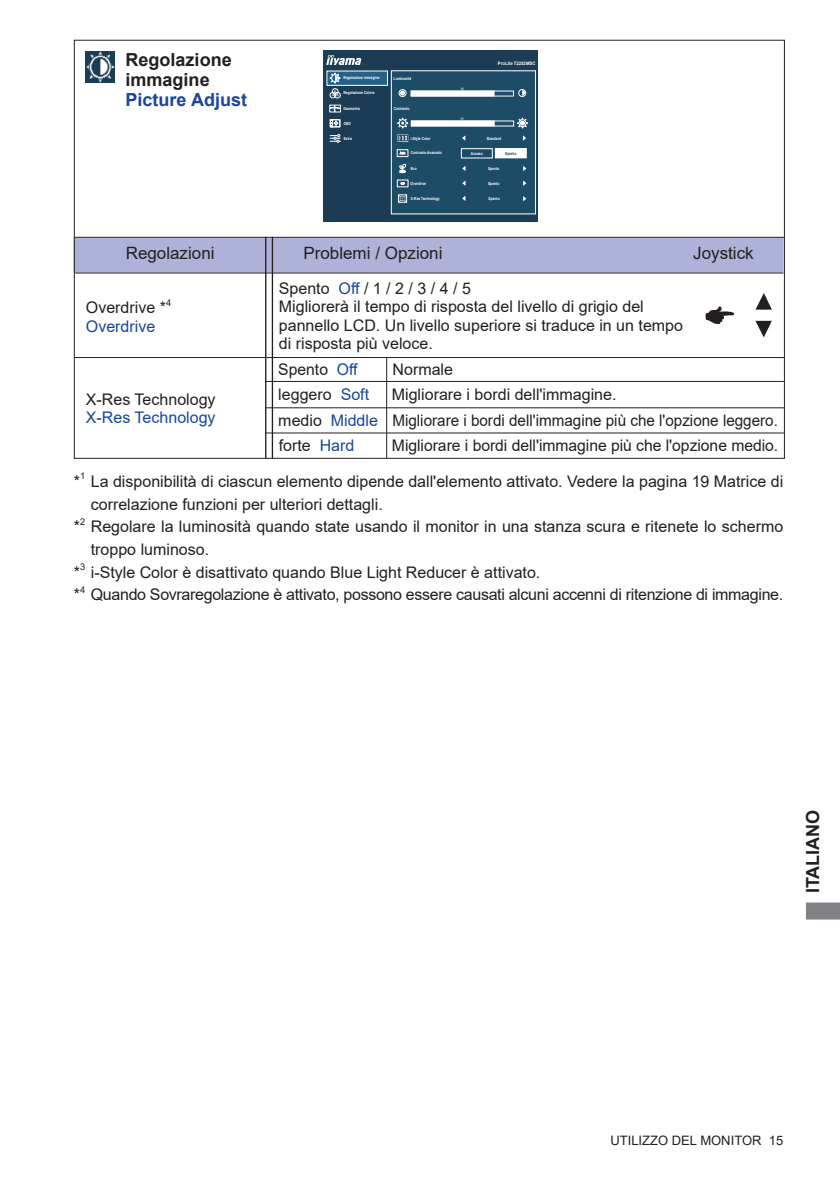
<style>
.page{position:relative;width:840px;height:1191px;background:#fff}
.page>*{position:absolute;margin:0;border:0;box-sizing:border-box;transform-origin:0 0}
.t1{font:700 18px/19.8px "Arial";color:#231f20}
.t2{font:700 18px "Arial";color:#18469d}
.t3{font:17px "Arial";color:#231f20}
.t4{font:16px/18.4px "Arial";color:#231f20}
.t5{font:16px "Arial";letter-spacing:-.02em;color:#231f20}
.t6{font:16px "Arial";color:#18469d}
.t7{font:13px "Arial";color:#231f20}
.t8{font:9.4px "Arial";color:#231f20}
.t9{font:700 4.8px "Arial";color:#fff;scale:.9 1}
.t10{font:700 4.2px "Arial";color:#fff;scale:.8 1}
.t11{font:700 4.2px "Arial";color:#204d67;scale:.8 1}
.s1{color:#18469d}
</style>
<div class="page">
<svg style="left:806px;top:902px;width:33px;height:17px"></svg>
<div style="left:74px;top:238px;width:708px;height:34px;background:#aeb2d8"></div>
<hr style="left:75px;top:272px;width:708px;height:1px;background:#231f20">
<hr style="left:74px;top:237px;width:709px;height:1px;background:#231f20">
<hr style="left:265px;top:237px;width:1px;height:221px;background:#231f20">
<hr style="left:271px;top:237px;width:2px;height:221px;background:#231f20">
<img style="left:86px;top:51px;width:28px;height:31px">
<hr style="left:74px;top:357px;width:709px;height:1px;background:#231f20">
<hr style="left:265px;top:381px;width:518px;height:1px;background:#231f20">
<hr style="left:266px;top:407px;width:517px;height:1px;background:#231f20">
<hr style="left:266px;top:432px;width:517px;height:1px;background:#231f20">
<hr style="left:386px;top:358px;width:1px;height:100px;background:#231f20">
<div style="left:323px;top:50px;width:214px;height:172px;background:#1b3c54"></div>
<div style="left:327px;top:71px;width:60px;height:14px;background:#246087"></div>
<div style="left:326px;top:71px;width:61px;height:15px;border:1px solid #fff"></div>
<div style="left:391px;top:71px;width:144px;height:143px;background:#1d4c67"></div>
<svg style="left:326px;top:55px;width:35px;height:10px"></svg>
<svg style="left:329px;top:105px;width:11px;height:7px"></svg>
<svg style="left:329px;top:73px;width:11px;height:25px"></svg>
<svg style="left:397px;top:118px;width:11px;height:10px"></svg>
<svg style="left:517px;top:118px;width:10px;height:10px"></svg>
<div style="left:411px;top:121px;width:83px;height:5px;background:#fff"></div>
<div style="left:411px;top:91px;width:83px;height:5px;background:#fff"></div>
<div style="left:410px;top:91px;width:103px;height:5px;border:1px solid #fff"></div>
<div style="left:398px;top:89px;width:8px;height:8px;border:1px solid #fff;border-radius:50%"></div>
<svg style="left:400px;top:91px;width:5px;height:5px"></svg>
<div style="left:518px;top:89px;width:7px;height:8px;border:1px solid #fff;border-radius:50%"></div>
<svg style="left:522px;top:90px;width:2px;height:6px"></svg>
<svg style="left:399px;top:164px;width:7px;height:9px"></svg>
<svg style="left:523px;top:166px;width:3px;height:5px"></svg>
<div style="left:396px;top:149px;width:12px;height:8px;border:1px solid #fff"></div>
<div style="left:397px;top:180px;width:11px;height:7px;border:1px solid #fff"></div>
<div style="left:495px;top:148px;width:31px;height:10px;background:#fff"></div>
<div style="left:461px;top:148px;width:31px;height:10px;border:1px solid #fff"></div>
<svg style="left:523px;top:180px;width:3px;height:6px"></svg>
<svg style="left:523px;top:196px;width:3px;height:5px"></svg>
<svg style="left:462px;top:135px;width:3px;height:6px"></svg>
<svg style="left:523px;top:135px;width:3px;height:6px"></svg>
<svg style="left:398px;top:135px;width:9px;height:6px"></svg>
<svg style="left:398px;top:195px;width:9px;height:8px"></svg>
<div style="left:329px;top:119px;width:11px;height:8px;border:1px solid #fff"></div>
<svg style="left:330px;top:120px;width:8px;height:7px"></svg>
<svg style="left:330px;top:134px;width:10px;height:9px"></svg>
<svg style="left:705px;top:306px;width:29px;height:18px"></svg>
<svg style="left:755px;top:293px;width:16px;height:17px"></svg>
<svg style="left:755px;top:321px;width:16px;height:16px"></svg>
<p class="t1" style="left:125px;top:50px;width:108px">Regolazione immagine</p>
<p class="t2" style="left:125px;top:87px;width:123px">Picture Adjust</p>
<p class="t10" style="left:343px;top:75px;width:46px">Regolazione immagine</p>
<p class="t10" style="left:343px;top:105px;width:22px">Geometria</p>
<p class="t10" style="left:343px;top:90px;width:40px">Regolazione Colore</p>
<p class="t10" style="left:343px;top:120px;width:10px">OSD</p>
<p class="t10" style="left:343px;top:135px;width:12px">Extra</p>
<p class="t10" style="left:393px;top:75px;width:24px">Luminosità</p>
<p class="t10" style="left:393px;top:105px;width:21px">Contrasto</p>
<p class="t9" style="left:497px;top:60px;width:43px">ProLite T2252MSC</p>
<p class="t10" style="left:410px;top:135px;width:26px">i-Style Color</p>
<p class="t10" style="left:486px;top:135px;width:19px">Standard</p>
<p class="t10" style="left:410px;top:150px;width:40px">Contrasto Avanzato</p>
<p class="t10" style="left:410px;top:180px;width:21px">Overdrive</p>
<p class="t10" style="left:410px;top:165px;width:9px">Eco</p>
<p class="t10" style="left:470px;top:150px;width:16px">Acceso</p>
<p class="t11" style="left:505px;top:150px;width:16px">Spento</p>
<p class="t10" style="left:488px;top:165px;width:16px">Spento</p>
<p class="t10" style="left:488px;top:180px;width:16px">Spento</p>
<p class="t10" style="left:410px;top:195px;width:37px">X-Res Technology</p>
<p class="t10" style="left:488px;top:196px;width:16px">Spento</p>
<p class="t3" style="left:126px;top:241px;width:90px">Regolazioni</p>
<p class="t3" style="left:303px;top:241px;width:140px">Problemi / Opzioni</p>
<p class="t3" style="left:692px;top:241px;width:62px">Joystick</p>
<p class="t4" style="left:279px;top:279px;width:405px">Spento <span class="s1">Off</span>/1/2/3/4/5<br>Migliorerà il tempo di risposta del livello di grigio del pannello LCD. Un livello superiore si traduce in un tempo di risposta più veloce.</p>
<p class="t4" style="left:391px;top:385px;width:226px">Migliorare i bordi dell'immagine.</p>
<p class="t4" style="left:86px;top:298px;width:82px">Overdrive *</p>
<p class="t8" style="left:166px;top:296px;width:7px">4</p>
<p class="t6" style="left:86px;top:315px;width:71px">Overdrive</p>
<p class="t4" style="left:278px;top:360px;width:81px">Spento <span class="s1">Off</span></p>
<p class="t4" style="left:392px;top:360px;width:62px">Normale</p>
<p class="t4" style="left:278px;top:385px;width:92px">leggero <span class="s1">Soft</span></p>
<p class="t4" style="left:278px;top:436px;width:77px">forte <span class="s1">Hard</span></p>
<p class="t4" style="left:392px;top:436px;width:387px">Migliorare i bordi dell'immagine più che l'opzione medio.</p>
<p class="t4" style="left:86px;top:389px;width:131px">X-Res Technology</p>
<p class="t6" style="left:86px;top:406px;width:131px">X-Res Technology</p>
<p class="t4" style="left:278px;top:411px;width:501px">medio <span class="s1">Middle</span> Migliorare i bordi dell'immagine più che l'opzione leggero.</p>
<p class="t4" style="left:74px;top:472px;width:8px">*</p>
<p class="t8" style="left:80px;top:469px;width:7px">1</p>
<p class="t4" style="left:91px;top:470px;width:693px;line-height:22.6px">La disponibilità di ciascun elemento dipende dall'elemento attivato. Vedere la pagina 19 Matrice di correlazione funzioni per ulteriori dettagli.</p>
<p class="t4" style="left:74px;top:517px;width:8px">*</p>
<p class="t8" style="left:80px;top:515px;width:7px">2</p>
<p class="t4" style="left:91px;top:515px;width:693px;line-height:22.6px">Regolare la luminosità quando state usando il monitor in una stanza scura e ritenete lo schermo troppo luminoso.</p>
<p class="t4" style="left:74px;top:563px;width:8px">*</p>
<p class="t8" style="left:80px;top:560px;width:7px">3</p>
<p class="t4" style="left:91px;top:563px;width:451px">i-Style Color è disattivato quando Blue Light Reducer è attivato.</p>
<p class="t4" style="left:74px;top:585px;width:8px">*</p>
<p class="t8" style="left:80px;top:583px;width:7px">4</p>
<p class="t5" style="left:91px;top:584px;width:693px">Quando Sovraregolazione è attivato, possono essere causati alcuni accenni di ritenzione di immagine.</p>
<p class="t1" style="left:802px;top:893px;width:85px;rotate:-90deg">ITALIANO</p>
<p class="t7" style="left:610px;top:1131px;width:174px">UTILIZZO DEL MONITOR 15</p>
</div>
